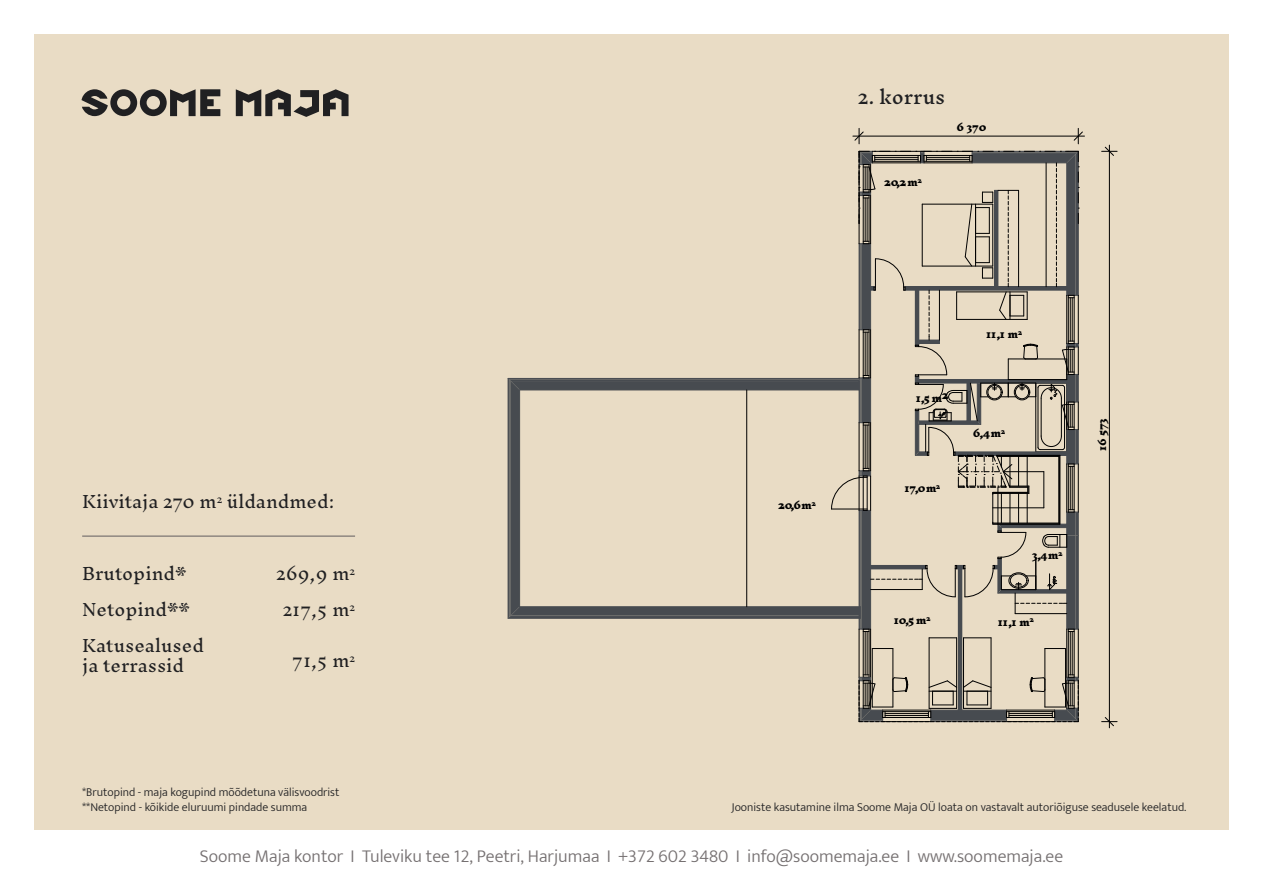
<style>
.page{position:relative;width:1263px;height:893px;background:#fff}
.page>*{position:absolute;margin:0;border:0;box-sizing:border-box;transform-origin:0 0}
.t1{font:300 18px "Mukta";color:#757071}
.t2{font:18px "Inknut Antiqua";color:#202022}
.t3{font:300 16.5px/36px "Inknut Antiqua";color:#202022}
.t4{font:300 12px/14.4px "Mukta";color:#202022}
.t5{font:900 9.75px "Inknut Antiqua";color:#000}
</style>
<div class="page">
<div style="left:34px;top:34px;width:1195px;height:795px;background:#e9dcc5"></div>
<svg style="left:81px;top:89px;width:139px;height:27px"></svg>
<svg style="left:236px;top:89px;width:112px;height:28px"></svg>
<hr style="left:82px;top:536px;width:273px;height:1px;background:#615d5e">
<hr style="left:859px;top:629px;width:1px;height:48px;background:#000">
<hr style="left:870px;top:629px;width:1px;height:48px;background:#000">
<hr style="left:863px;top:629px;width:1px;height:48px;background:#000">
<hr style="left:869px;top:629px;width:1px;height:48px;background:#000">
<hr style="left:865px;top:631px;width:1px;height:44px;background:#000">
<hr style="left:867px;top:631px;width:1px;height:44px;background:#000">
<hr style="left:958px;top:569px;width:4px;height:141px;background:#474b50">
<hr style="left:1066px;top:629px;width:1px;height:48px;background:#000">
<hr style="left:1078px;top:629px;width:1px;height:48px;background:#000">
<hr style="left:1074px;top:629px;width:1px;height:48px;background:#000">
<hr style="left:1068px;top:629px;width:1px;height:48px;background:#000">
<hr style="left:1072px;top:631px;width:1px;height:44px;background:#000">
<hr style="left:1070px;top:631px;width:1px;height:44px;background:#000">
<hr style="left:956px;top:638px;width:1px;height:70px;background:#000">
<hr style="left:929px;top:638px;width:1px;height:70px;background:#000">
<hr style="left:963px;top:638px;width:1px;height:70px;background:#000">
<hr style="left:991px;top:638px;width:1px;height:70px;background:#000">
<hr style="left:872px;top:648px;width:1px;height:59px;background:#000">
<svg style="left:873px;top:648px;width:19px;height:1px"></svg>
<hr style="left:892px;top:648px;width:1px;height:59px;background:#000">
<hr style="left:1065px;top:648px;width:1px;height:59px;background:#000">
<svg style="left:1045px;top:648px;width:20px;height:1px"></svg>
<hr style="left:1044px;top:648px;width:1px;height:59px;background:#000">
<svg style="left:859px;top:674px;width:220px;height:48px"></svg>
<svg style="left:508px;top:151px;width:571px;height:487px"></svg>
<hr style="left:746px;top:390px;width:1px;height:217px;background:#000">
<hr style="left:1109px;top:151px;width:1px;height:571px;background:#000">
<svg style="left:1102px;top:717px;width:15px;height:11px"></svg>
<svg style="left:1102px;top:145px;width:15px;height:11px"></svg>
<hr style="left:859px;top:136px;width:219px;height:1px;background:#000">
<svg style="left:853px;top:128px;width:11px;height:16px"></svg>
<svg style="left:1073px;top:128px;width:11px;height:16px"></svg>
<h2 class="t3" style="left:82px;top:485px;width:254px">Kiivitaja 270 m<sup>2</sup> üldandmed:</h2>
<h2 class="t3" style="left:82px;top:557px;width:123px">Brutopind*<br>Netopind**<br>Katusealused</h2>
<h2 class="t3" style="left:82px;top:648px;width:103px">ja terrassid</h2>
<h2 class="t3" style="left:276px;top:557px;width:80px;text-align:center">269,9 m<sup>2<br></sup>217,5 m<sup>2</sup></h2>
<h2 class="t3" style="left:292px;top:644px;width:64px">71,5 m<sup>2</sup></h2>
<p class="t4" style="left:82px;top:785px;width:259px">*Brutopind - maja kogupind mõõdetuna välisvoodrist **Netopind - kõikide eluruumi pindade summa</p>
<h1 class="t2" style="left:858px;top:87px;width:89px">2. korrus</h1>
<p class="t5" style="left:956px;top:122px;width:31px">6 370</p>
<p class="t5" style="left:884px;top:177px;width:39px">20,2 m<sup>2</sup></p>
<p class="t5" style="left:778px;top:500px;width:39px">20,6m<sup>2</sup></p>
<p class="t5" style="left:916px;top:393px;width:34px">1,5 m2</p>
<p class="t5" style="left:904px;top:483px;width:37px">17,0m<sup>2</sup></p>
<p class="t5" style="left:986px;top:329px;width:37px">11,1 m<sup>2</sup></p>
<p class="t5" style="left:973px;top:428px;width:34px">6,4m<sup>2</sup></p>
<p class="t5" style="left:1032px;top:550px;width:32px">3,4m<sup>2</sup></p>
<p class="t5" style="left:894px;top:615px;width:38px">10,5 m<sup>2</sup></p>
<p class="t5" style="left:998px;top:617px;width:37px">11,1 m<sup>2</sup></p>
<p class="t5" style="left:1097px;top:451px;width:35px;rotate:-90deg">16 573</p>
<p class="t4" style="left:732px;top:799px;width:456px">Jooniste kasutamine ilma Soome Maja OÜ loata on vastavalt autoriõiguse seadusele keelatud.</p>
<h1 class="t1" style="left:200px;top:845px;width:865px">Soome Maja kontor I Tuleviku tee 12, Peetri, Harjumaa I +372 602 3480 I info@soomemaja.ee I www.soomemaja.ee</h1>
</div>
